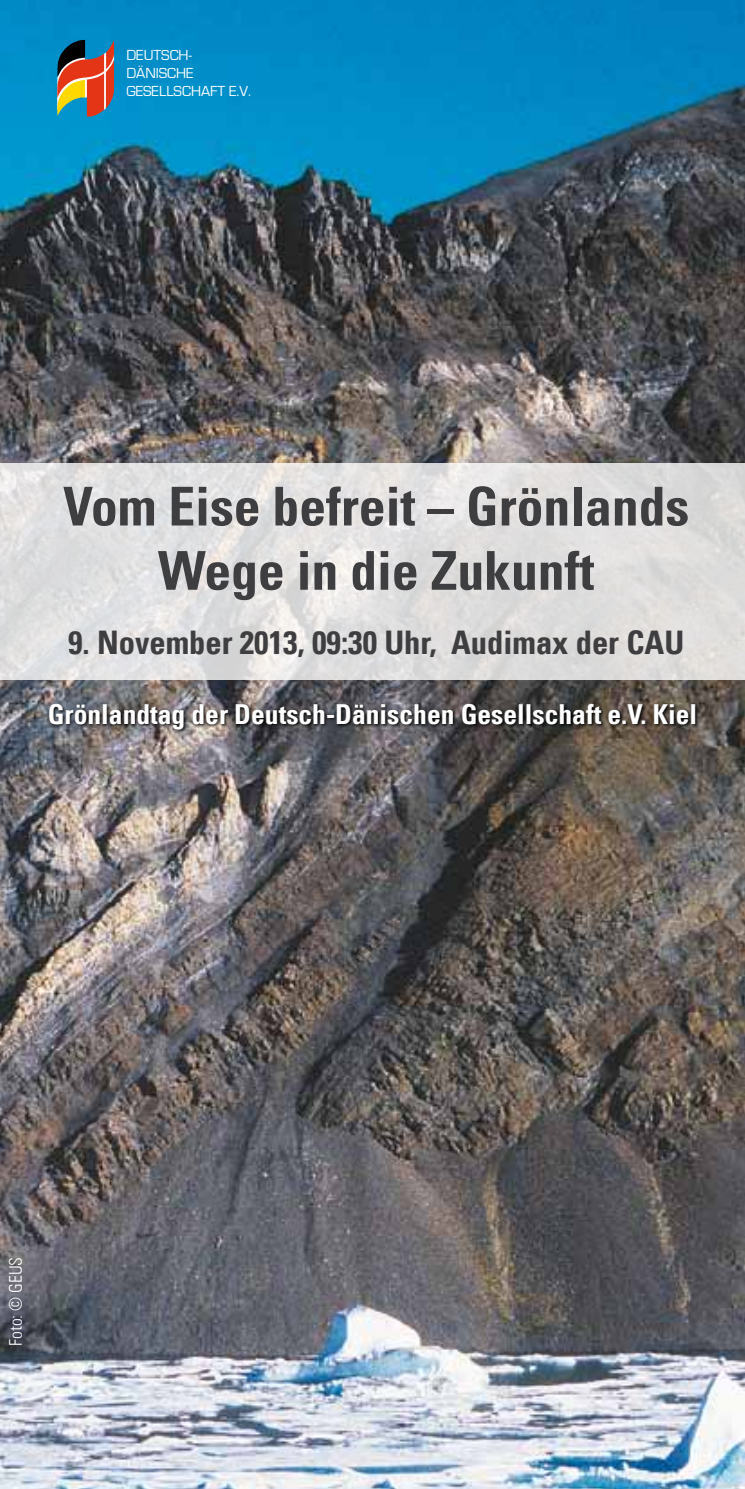
<style>
.page{position:relative;width:745px;height:1489px;background:#fff}
.page>*{position:absolute;margin:0;border:0;box-sizing:border-box;transform-origin:0 0}
.t1{font:700 condensed 53.5px/64.2px "Univers LT";color:#3e3d40;text-align:center}
.t2{font:700 condensed 32.5px "Univers LT";color:#3e3d40}
.t3{font:700 condensed 27.5px "Univers LT";color:#fff}
.t4{font:300 condensed 17.5px "Univers LT";color:#fff}
.t5{font:15px/18px "Eurostile";color:#fff}
</style>
<div class="page">
<img style="left:0;top:0;width:744px;height:1488px">
<svg style="left:57px;top:40px;width:57px;height:77px;background:#916a57"></svg>
<svg style="left:47px;top:702px;width:652px;height:31px;background:#464343"></svg>
<svg style="left:0;top:463px;width:744px;height:217px;background:#e0dfdf"></svg>
<p class="t5" style="left:126px;top:47px;width:126px">DEUTSCH-<br>DÄNISCHE<br>GESELLSCHAFT E.V.</p>
<h1 class="t1" style="left:63px;top:474px;width:627px">Vom Eise befreit – Grönlands<br>Wege in die Zukunft</h1>
<p class="t2" style="left:68px;top:622px;width:617px">9. November 2013, 09:30 Uhr, Audimax der CAU</p>
<p class="t3" style="left:48px;top:697px;width:650px">Grönlandtag der Deutsch-Dänischen Gesellschaft e.V. Kiel</p>
<p class="t4" style="left:5px;top:1345px;width:90px;rotate:-90deg">Foto: © GEUS</p>
</div>
